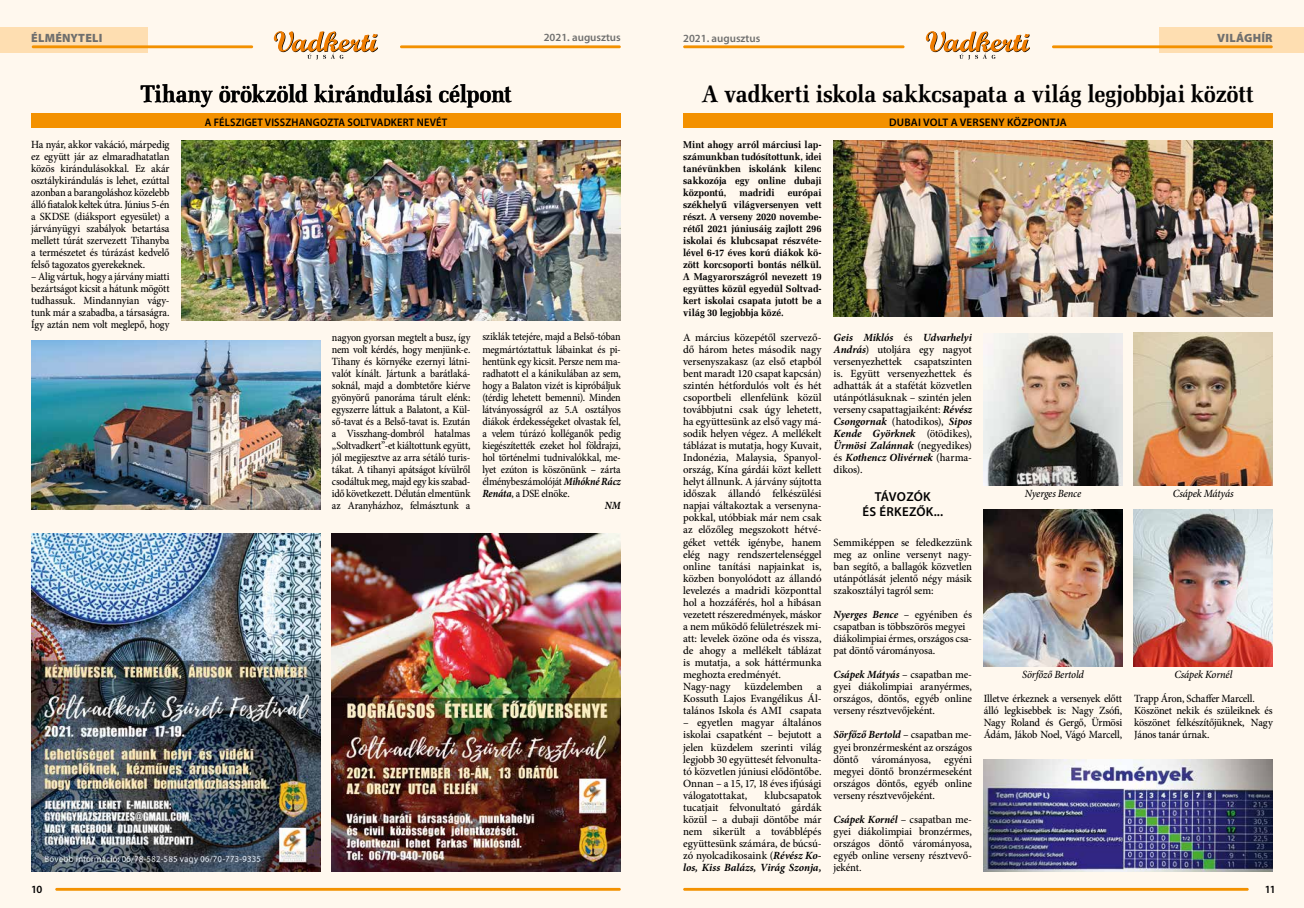
<style>
.page{position:relative;width:1304px;height:908px;background:#fff}
.page>*{position:absolute;margin:0;border:0;box-sizing:border-box;transform-origin:0 0}
.t1{font:24px "Zapf Elliptical 711 PFL Bold";letter-spacing:-.015em;color:#000;scale:.93 1}
.t2{font:600 13px/15px "Myriad Pro";letter-spacing:.025em;color:#000;text-align:center}
.t3{font:900 12px "Myriad Pro";letter-spacing:.02em;color:#6f6f6e}
.t4{font:500 11px/12px "Minion Pro";letter-spacing:-.015em;color:#000;text-align:justify}
.t5{font:500 11px/12px "Minion Pro";letter-spacing:-.015em;color:#000;text-align:justify;scale:.92 1}
.t6{font:500 11px/12px "Minion Pro";letter-spacing:-.015em;color:#000;text-align:justify;scale:.95 1}
.t7{font:500 11px/12px "Minion Pro";letter-spacing:-.015em;color:#000;text-align:justify;scale:.94 1}
.t8{font:italic 500 11px "Minion Pro";letter-spacing:-.02em;color:#000;scale:.95 1}
.t9{font:600 11px "Myriad Pro";letter-spacing:.015em;color:#000;scale:.95 1}
.t10{font:600 11px "Myriad Pro";letter-spacing:.015em;color:#000}
.t11{font:600 11px "Myriad Pro";color:#6f6f6e}
.t12{font:italic 700 11px "Minion Pro";color:#000;scale:.92 1}
.t13{font:10px/12px "Zapf Elliptical 711 PFL Bold";letter-spacing:-.01em;color:#000;text-align:justify;scale:.95 1}
.s1{font-weight:700;font-style:italic}
</style>
<div class="page">
<div style="left:0;top:0;width:652px;height:907px;background:#fff8ee"></div>
<svg style="left:274px;top:31px;width:104px;height:29px"></svg>
<hr style="left:400px;top:45px;width:221px;height:3px;background:#f39100">
<hr style="left:55px;top:887px;width:566px;height:3px;background:#f39100">
<div style="left:652px;top:0;width:652px;height:907px;background:#fff8ee"></div>
<div style="left:1159px;top:27px;width:145px;height:26px;background:#fedeb1"></div>
<svg style="left:926px;top:31px;width:104px;height:29px"></svg>
<hr style="left:1052px;top:45px;width:221px;height:3px;background:#f39100">
<hr style="left:683px;top:887px;width:566px;height:3px;background:#f39100">
<div style="left:0;top:27px;width:147px;height:26px;background:#fedeb1"></div>
<hr style="left:32px;top:45px;width:221px;height:3px;background:#f39100">
<hr style="left:683px;top:45px;width:222px;height:3px;background:#f39100">
<div style="left:31px;top:114px;width:590px;height:14px;background:#f39100"></div>
<div style="left:683px;top:114px;width:590px;height:14px;background:#f39100"></div>
<img style="left:181px;top:140px;width:440px;height:180px">
<img style="left:31px;top:340px;width:289px;height:169px">
<img style="left:833px;top:140px;width:440px;height:176px">
<img style="left:984px;top:759px;width:289px;height:111px">
<img style="left:1134px;top:509px;width:139px;height:156px">
<img style="left:984px;top:509px;width:139px;height:156px">
<img style="left:984px;top:333px;width:139px;height:152px">
<img style="left:1134px;top:332px;width:139px;height:153px">
<img style="left:332px;top:533px;width:289px;height:337px">
<img style="left:31px;top:533px;width:289px;height:337px">
<p class="t3" style="left:31px;top:30px;width:73px">ÉLMÉNYTELI</p>
<p class="t11" style="left:683px;top:31px;width:79px">2021. augusztus</p>
<p class="t3" style="left:1217px;top:30px;width:57px">VILÁGHÍR</p>
<p class="t11" style="left:544px;top:30px;width:79px">2021. augusztus</p>
<h1 class="t1" style="left:140px;top:79px;width:401px">Tihany örökzöld kirándulási célpont</h1>
<p class="t6" style="left:31px;top:138px;width:147px">Ha nyár, akkor vakáció, márpedig ez együtt jár az elmaradhatatlan közös kirándulásokkal. Ez akár osztálykirándulás is lehet, ezúttal azonban a barangoláshoz közelebb álló fiatalok keltek útra. Június 5-én a SKDSE (diáksport egyesület) a járványügyi szabályok betartása mellett túrát szervezett Tihanyba a természetet és túrázást kedvelő felső tagozatos gyerekeknek.</p>
<p class="t7" style="left:31px;top:270px;width:149px">– Alig vártuk, hogy a járvány miatti bezártságot kicsit a hátunk mögött tudhassuk. Mindannyian vágy&shy;tunk már a szabadba, a társaságra.<br>Így aztán nem volt meglepő, hogy</p>
<p class="t9" style="left:205px;top:115px;width:257px">A FÉLSZIGET VISSZHANGOZTA SOLTVADKERT NEVÉT</p>
<p class="t5" style="left:332px;top:331px;width:152px">nagyon gyorsan megtelt a busz, így nem volt kérdés, hogy menjünk-e.<br>Tihany és környéke ezernyi látni&shy;valót kínált. Jártunk a barátlaká&shy;soknál, majd a dombtetőre kiérve gyönyörű panoráma tárult elénk: egyszerre láttuk a Balatont, a Kül&shy;ső-tavat és a Belső-tavat is. Ezután a Visszhang-dombról hatalmas „Soltvadkert”-et kiáltottunk együtt, jól megijesztve az arra sétáló turis&shy;tákat. A tihanyi apátságot kívülről csodáltuk meg, majd egy kis szabad&shy;idő következett. Délután elmentünk az Aranyházhoz, felmásztunk a</p>
<p class="t5" style="left:482px;top:331px;width:152px">sziklák tetejére, majd a Belső-tóban</p>
<p class="t5" style="left:482px;top:343px;width:152px">megmártóztattuk lábainkat és pi-</p>
<p class="t5" style="left:482px;top:355px;width:152px">hentünk egy kicsit. Persze nem ma-</p>
<p class="t5" style="left:482px;top:367px;width:152px">radhatott el a kánikulában az sem,</p>
<p class="t5" style="left:482px;top:379px;width:152px">hogy a Balaton vizét is kipróbáljuk</p>
<p class="t5" style="left:482px;top:391px;width:152px">(térdig lehetett bemenni). Minden</p>
<p class="t5" style="left:482px;top:403px;width:152px">látványosságról az 5.A osztályos</p>
<p class="t5" style="left:482px;top:415px;width:152px">diákok érdekességeket olvastak fel,</p>
<p class="t5" style="left:482px;top:427px;width:152px">a velem túrázó kolléganők pedig</p>
<p class="t5" style="left:482px;top:439px;width:152px">kiegészítették ezeket hol földrajzi,</p>
<p class="t5" style="left:482px;top:451px;width:152px">hol történelmi tudnivalókkal, me-</p>
<p class="t5" style="left:482px;top:463px;width:152px">lyet ezúton is köszönünk – zárta</p>
<p class="t5" style="left:482px;top:475px;width:152px">élménybeszámolóját <span class="s1">Mihókné Rácz</span></p>
<p class="t5" style="left:482px;top:487px;width:96px"><span class="s1">Renáta</span>, a DSE elnöke.</p>
<p class="t12" style="left:605px;top:497px;width:19px">NM</p>
<h1 class="t1" style="left:703px;top:79px;width:594px">A vadkerti iskola sakkcsapata a világ legjobbjai között</h1>
<p class="t10" style="left:889px;top:115px;width:179px">DUBAI VOLT A VERSENY KÖZPONTJA</p>
<p class="t13" style="left:683px;top:138px;width:147px">Mint ahogy arról márciusi lap&shy;számunkban tudósítottunk, idei tanévünkben iskolánk kilenc sakkozója egy online dubaji központú,</p>
<p class="t13" style="left:739px;top:186px;width:39px">madridi</p>
<p class="t13" style="left:683px;top:186px;width:147px;text-indent:105px">európai székhelyű világversenyen vett részt. A verseny 2020 novembe&shy;rétől 2021 júniusáig zajlott 296 iskolai és klubcsapat részvéte&shy;lével 6-17 éves korú diákok kö&shy;zött korcsoporti bontás nélkül.<br>A Magyarországról nevezett 19 együttes közül egyedül Soltvad&shy;kert iskolai csapata jutott be a világ 30 legjobbja közé.</p>
<p class="t4" style="left:683px;top:331px;width:140px;text-align:left">A március közepétől szervező&shy;dő három hetes második nagy versenyszakasz (az első etapból bent maradt 120 csapat kapcsán) szintén hétfordulós volt és hét csoportbeli ellenfelünk közül továbbjutni csak úgy lehetett, ha együttesünk az első vagy má&shy;sodik helyen végez. A mellékelt táblázat is mutatja, hogy Kuvait,<br>Indonézia, Malaysia, Spanyol&shy;ország, Kína gárdái közt kellett helyt állnunk. A járvány sújtotta időszak állandó felkészülési napjai váltakoztak a versenyna&shy;pokkal, utóbbiak már nem csak az előzőleg megszokott hétvé&shy;géket vették igénybe, hanem elég nagy rendszertelenséggel online tanítási napjainkat is, közben bonyolódott az állandó levelezés a madridi központtal hol a hozzáférés, hol a hibásan vezetett részeredmények, máskor a nem működő felületrészek mi&shy;att: levelek özöne oda és vissza, de ahogy a mellékelt táblázat is mutatja, a sok háttérmunka meghozta eredményét.<br>Nagy-nagy</p>
<p class="t4" style="left:745px;top:680px;width:60px">küzdelemben</p>
<p class="t4" style="left:683px;top:680px;width:140px;text-indent:134px">a Kossuth Lajos Evangélikus Ál&shy;talános Iskola és AMI csapata</p>
<p class="t4" style="left:683px;top:716px;width:140px">– egyetlen magyar általános iskolai csapatként – bejutott a jelen küzdelem szerinti világ legjobb 30 együttesét felvonulta&shy;tó közvetlen júniusi elődöntőbe.<br>Onnan – a 15, 17, 18 éves ifjúsági válogatottakat,</p>
<p class="t4" style="left:683px;top:788px;width:140px;text-indent:81px">klubcsapatok tucatjait felvonultató gárdák közül – a dubaji döntőbe már nem sikerült a továbblépés együttesünk számára, de búcsú&shy;zó nyolcadikosaink (<span class="s1">Révész Ko&shy;los, Kiss Balázs, Virág Szonja,</span></p>
<p class="t4" style="left:834px;top:331px;width:140px"><span class="s1">Geis Miklós</span> és <span class="s1">Udvarhelyi András</span>) utoljára egy nagyot versenyezhettek csapatszinten is. Együtt versenyezhettek és adhatták át a stafétát közvetlen utánpótlásuknak – szintén jelen verseny csapattagjaiként: <span class="s1">Révész Csongornak</span> (hatodikos), <span class="s1">Sipos Kende Györknek</span> (ötödikes), <span class="s1">Ürmösi Zalánnak</span> (negyedikes) és <span class="s1">Kothencz Olivérnek</span> (harma&shy;dikos).</p>
<p class="t2" style="left:862px;top:488px;width:82px">TÁVOZÓK<br>ÉS ÉRKEZŐK...</p>
<p class="t4" style="left:834px;top:535px;width:140px">Semmiképpen se feledkezzünk meg az online versenyt nagy&shy;ban segítő, a ballagók közvetlen utánpótlását jelentő négy másik szakosztályi tagról sem:</p>
<p class="t4" style="left:834px;top:608px;width:140px;text-align:left"><span class="s1">Nyerges Bence</span> – egyéniben és csapatban is többszörös megyei diákolimpiai érmes, országos csa&shy;pat döntő várományosa.</p>
<p class="t4" style="left:834px;top:668px;width:140px"><span class="s1">Csápek Mátyás</span> – csapatban me&shy;gyei diákolimpiai aranyérmes, országos, döntős, egyéb online verseny résztvevőjeként.</p>
<p class="t4" style="left:834px;top:728px;width:140px"><span class="s1">Sörfőző Bertold</span> – csapatban me&shy;gyei bronzérmesként az országos döntő várományosa, egyéni megyei döntő bronzérmeseként országos döntős, egyéb online verseny résztvevőjeként.</p>
<p class="t4" style="left:834px;top:812px;width:140px"><span class="s1">Csápek Kornél</span> – csapatban me&shy;gyei diákolimpiai bronzérmes, országos döntő várományosa, egyéb online verseny résztvevő&shy;jeként.</p>
<p class="t8" style="left:1025px;top:486px;width:61px">Nyerges Bence</p>
<p class="t8" style="left:1173px;top:486px;width:65px">Csápek Mátyás</p>
<p class="t8" style="left:1022px;top:666px;width:66px">Sörfőző Bertold</p>
<p class="t8" style="left:1174px;top:666px;width:63px">Csápek Kornél</p>
<p class="t6" style="left:984px;top:692px;width:147px">Illetve érkeznek a versenyek előtt álló legkisebbek is: Nagy Zsófi, Nagy Roland és Gergő, Ürmösi Ádám, Jákob Noel, Vágó Marcell,</p>
<p class="t6" style="left:1134px;top:692px;width:147px;text-align:left">Trapp Áron, Schaffer Marcell.<br>Köszönet nekik és szüleiknek és köszönet felkészítőjüknek, Nagy<br>János tanár úrnak.</p>
<p class="t10" style="left:31px;top:881px;width:13px">10</p>
<p class="t10" style="left:1265px;top:881px;width:12px">11</p>
</div>
